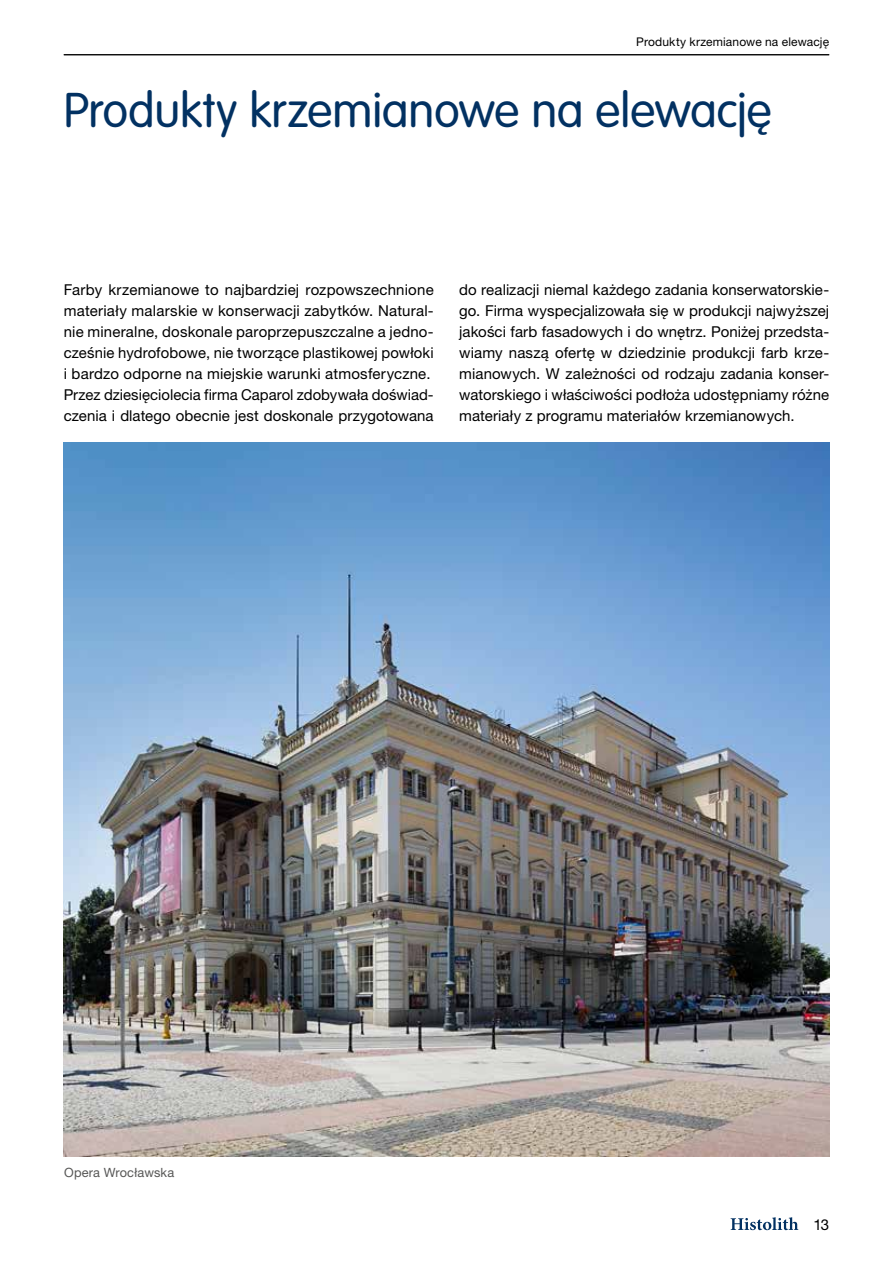
<style>
.page{position:relative;width:893px;height:1263px;background:#fff}
.page>*{position:absolute;margin:0;border:0;box-sizing:border-box;transform-origin:0 0}
.t1{font:48px "VAG Rounded 22";letter-spacing:-.005em;color:#023162}
.t2{font:15px/21px "Helvetica Neue LT Pro";letter-spacing:.01em;color:#000}
.t3{font:12.75px "Helvetica Neue LT Pro";letter-spacing:.015em;color:#575756}
.t4{font:12px "Helvetica Neue LT Pro";letter-spacing:.01em;color:#000}
</style>
<div class="page">
<svg style="left:731px;top:1217px;width:67px;height:13px"></svg>
<hr style="left:64px;top:54px;width:765px;height:1px;background:#000">
<img style="left:64px;top:442px;width:765px;height:714px">
<p class="t4" style="left:636px;top:34px;width:194px">Produkty krzemianowe na elewację</p>
<h1 class="t1" style="left:64px;top:82px;width:709px">Produkty krzemianowe na elewację</h1>
<p class="t2" style="left:64px;top:279px;width:371px">Farby krzemianowe to najbardziej rozpowszechnione materiały malarskie w konserwacji zabytków. Natural&shy;nie mineralne, doskonale paroprzepuszczalne a jedno&shy;cześnie hydrofobowe, nie tworzące plastikowej powłoki i bardzo odporne na miejskie warunki atmosferyczne.<br>Przez dziesięciolecia firma Caparol zdobywała doświad&shy;czenia i dlatego obecnie jest doskonale przygotowana</p>
<p class="t2" style="left:459px;top:279px;width:371px;text-align:justify">do realizacji niemal każdego zadania konserwatorskie&shy;go. Firma wyspecjalizowała się w produkcji najwyższej jakości farb fasadowych i do wnętrz. Poniżej przedsta&shy;wiamy naszą ofertę w dziedzinie produkcji farb krze&shy;mianowych. W zależności od rodzaju zadania konser&shy;watorskiego i właściwości podłoża udostępniamy różne materiały z programu materiałów krzemianowych.</p>
<p class="t3" style="left:64px;top:1165px;width:112px">Opera Wrocławska</p>
<p class="t2" style="left:813px;top:1214px;width:17px">13</p>
</div>
